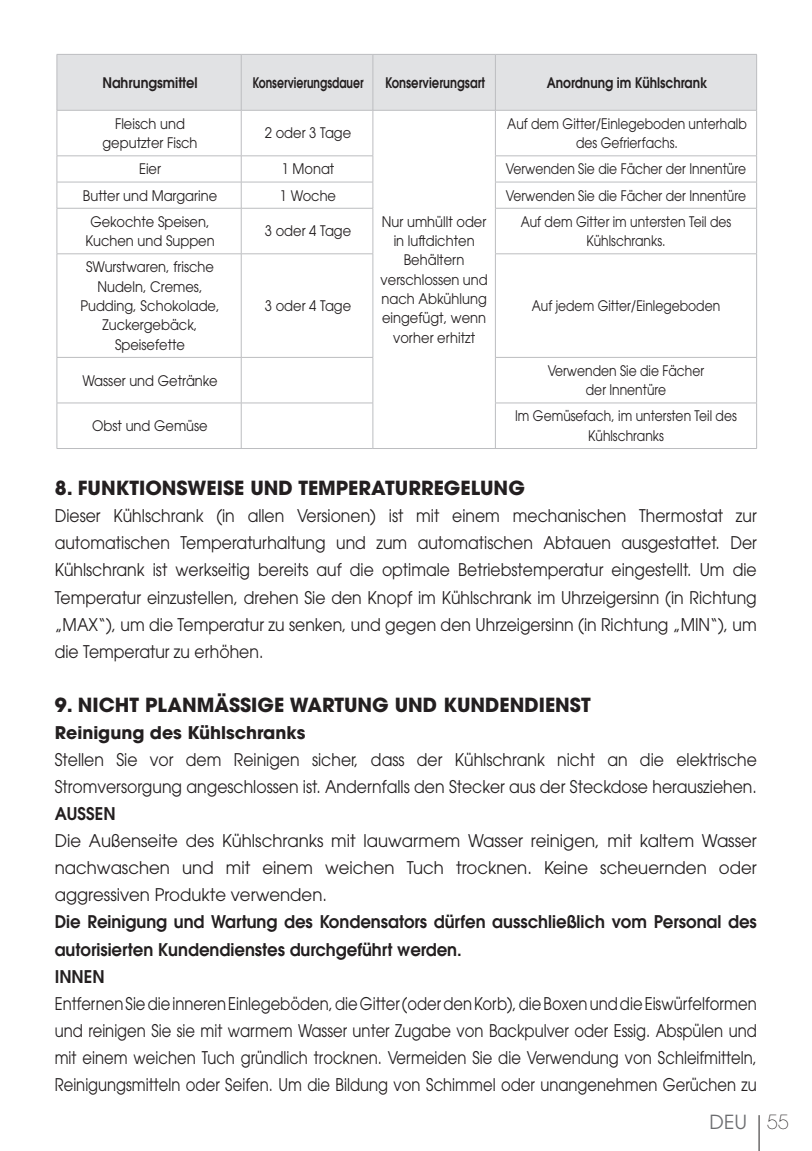
<style>
.page{position:relative;width:812px;height:1151px;background:#fff}
.page>*{position:absolute;margin:0;border:0;box-sizing:border-box;transform-origin:0 0}
.t1{font:700 19.35px "ITC Avant Garde Std";color:#231f20}
.t2{font:19.35px "ITC Avant Garde Std";color:#6c6d70}
.t3{font:17.4px/27px "ITC Avant Garde Std";color:#231f20;text-align:justify;scale:.9 1}
.t4{font:17.4px/27px "ITC Avant Garde Std";color:#231f20;text-align:justify;scale:.85 1}
.t5{font:17.4px/27px "ITC Avant Garde Std";color:#231f20;text-align:justify;scale:.95 1}
.t6{font:600 17.4px/27px "ITC Avant Garde Std";color:#231f20;scale:.95 1}
.t7{font:700 17.4px "ITC Avant Garde Std";color:#231f20}
.t8{font:14.55px/19.4px "ITC Avant Garde Std";color:#231f20;text-align:center;scale:.9 1}
.t9{font:14.55px/19.4px "ITC Avant Garde Std";color:#231f20;text-align:center;scale:.85 1}
.t10{font:600 14.55px "ITC Avant Garde Std";color:#231f20;scale:.85 1}
.t11{font:600 14.55px "ITC Avant Garde Std";color:#231f20;scale:.75 1}
.t12{font:600 14.55px "ITC Avant Garde Std";color:#231f20;scale:.8 1}
.t13{font:600 14.55px "ITC Avant Garde Std";color:#231f20;scale:.9 1}
.s1{font-weight:200;color:#231f20}
</style>
<div class="page">
<hr style="left:758px;top:1115px;width:1px;height:36px;background:#231f20">
<div style="left:58px;top:55px;width:698px;height:55px;background:#e1e2e4"></div>
<hr style="left:57px;top:54px;width:184px;height:1px;background:#bcbdc0">
<hr style="left:57px;top:55px;width:1px;height:55px;background:#bcbdc0">
<hr style="left:241px;top:54px;width:132px;height:1px;background:#bcbdc0">
<hr style="left:241px;top:55px;width:1px;height:55px;background:#bcbdc0">
<hr style="left:373px;top:54px;width:122px;height:1px;background:#bcbdc0">
<hr style="left:372px;top:55px;width:1px;height:55px;background:#bcbdc0">
<hr style="left:495px;top:54px;width:261px;height:1px;background:#bcbdc0">
<hr style="left:495px;top:55px;width:1px;height:55px;background:#bcbdc0">
<hr style="left:756px;top:55px;width:1px;height:55px;background:#bcbdc0">
<hr style="left:57px;top:110px;width:184px;height:1px;background:#bcbdc0">
<hr style="left:57px;top:111px;width:1px;height:45px;background:#bcbdc0">
<hr style="left:241px;top:110px;width:132px;height:1px;background:#bcbdc0">
<hr style="left:241px;top:111px;width:1px;height:45px;background:#bcbdc0">
<hr style="left:373px;top:110px;width:122px;height:1px;background:#bcbdc0">
<hr style="left:372px;top:111px;width:1px;height:45px;background:#bcbdc0">
<hr style="left:495px;top:110px;width:261px;height:1px;background:#bcbdc0">
<hr style="left:495px;top:111px;width:1px;height:45px;background:#bcbdc0">
<hr style="left:756px;top:111px;width:1px;height:45px;background:#bcbdc0">
<hr style="left:57px;top:156px;width:184px;height:1px;background:#bcbdc0">
<hr style="left:241px;top:156px;width:132px;height:1px;background:#bcbdc0">
<hr style="left:495px;top:156px;width:261px;height:1px;background:#bcbdc0">
<hr style="left:57px;top:182px;width:184px;height:1px;background:#bcbdc0">
<svg style="left:57px;top:156px;width:1px;height:52px"></svg>
<hr style="left:241px;top:182px;width:132px;height:1px;background:#bcbdc0">
<svg style="left:241px;top:156px;width:1px;height:52px"></svg>
<svg style="left:372px;top:156px;width:1px;height:52px"></svg>
<hr style="left:495px;top:182px;width:261px;height:1px;background:#bcbdc0">
<svg style="left:495px;top:157px;width:1px;height:51px"></svg>
<svg style="left:756px;top:156px;width:1px;height:52px"></svg>
<hr style="left:57px;top:208px;width:184px;height:1px;background:#bcbdc0">
<hr style="left:57px;top:208px;width:1px;height:46px;background:#bcbdc0">
<hr style="left:241px;top:208px;width:132px;height:1px;background:#bcbdc0">
<hr style="left:241px;top:208px;width:1px;height:46px;background:#bcbdc0">
<hr style="left:372px;top:208px;width:1px;height:46px;background:#bcbdc0">
<hr style="left:495px;top:208px;width:261px;height:1px;background:#bcbdc0">
<hr style="left:495px;top:208px;width:1px;height:46px;background:#bcbdc0">
<hr style="left:756px;top:208px;width:1px;height:46px;background:#bcbdc0">
<hr style="left:57px;top:253px;width:184px;height:1px;background:#bcbdc0">
<hr style="left:57px;top:254px;width:1px;height:103px;background:#bcbdc0">
<hr style="left:241px;top:253px;width:132px;height:1px;background:#bcbdc0">
<hr style="left:241px;top:254px;width:1px;height:103px;background:#bcbdc0">
<hr style="left:372px;top:254px;width:1px;height:103px;background:#bcbdc0">
<hr style="left:495px;top:253px;width:261px;height:1px;background:#bcbdc0">
<hr style="left:495px;top:254px;width:1px;height:103px;background:#bcbdc0">
<hr style="left:756px;top:254px;width:1px;height:103px;background:#bcbdc0">
<hr style="left:57px;top:357px;width:184px;height:1px;background:#bcbdc0">
<hr style="left:57px;top:358px;width:1px;height:45px;background:#bcbdc0">
<hr style="left:241px;top:357px;width:132px;height:1px;background:#bcbdc0">
<hr style="left:241px;top:358px;width:1px;height:45px;background:#bcbdc0">
<hr style="left:372px;top:358px;width:1px;height:45px;background:#bcbdc0">
<hr style="left:495px;top:357px;width:261px;height:1px;background:#bcbdc0">
<hr style="left:495px;top:358px;width:1px;height:45px;background:#bcbdc0">
<hr style="left:756px;top:358px;width:1px;height:45px;background:#bcbdc0">
<hr style="left:57px;top:403px;width:184px;height:1px;background:#bcbdc0">
<hr style="left:57px;top:403px;width:1px;height:45px;background:#bcbdc0">
<hr style="left:241px;top:403px;width:132px;height:1px;background:#bcbdc0">
<hr style="left:241px;top:403px;width:1px;height:45px;background:#bcbdc0">
<hr style="left:372px;top:403px;width:1px;height:45px;background:#bcbdc0">
<hr style="left:495px;top:403px;width:261px;height:1px;background:#bcbdc0">
<hr style="left:495px;top:403px;width:1px;height:45px;background:#bcbdc0">
<hr style="left:756px;top:403px;width:1px;height:45px;background:#bcbdc0">
<hr style="left:57px;top:448px;width:316px;height:1px;background:#bcbdc0">
<hr style="left:373px;top:448px;width:383px;height:1px;background:#bcbdc0">
<p class="t13" style="left:102px;top:76px;width:107px">Nahrungsmittel</p>
<p class="t11" style="left:252px;top:76px;width:149px">Konservierungsdauer</p>
<p class="t12" style="left:385px;top:76px;width:126px">Konservierungsart</p>
<p class="t10" style="left:546px;top:76px;width:190px">Anordnung im Kühlschrank</p>
<p class="t8" style="left:102px;top:115px;width:107px">Fleisch und geputzter Fisch</p>
<p class="t8" style="left:265px;top:124px;width:97px">2 oder 3 Tage</p>
<p class="t9" style="left:507px;top:115px;width:283px">Auf dem Gitter/Einlegeboden unterhalb des Gefrierfachs.</p>
<p class="t8" style="left:139px;top:160px;width:26px">Eier</p>
<p class="t8" style="left:281px;top:160px;width:60px">1 Monat</p>
<p class="t9" style="left:506px;top:160px;width:284px">Verwenden Sie die Fächer der Innentüre</p>
<p class="t8" style="left:83px;top:186px;width:151px">Butter und Margarine</p>
<p class="t8" style="left:280px;top:186px;width:64px">1 Woche</p>
<p class="t9" style="left:506px;top:186px;width:284px">Verwenden Sie die Fächer der Innentüre</p>
<p class="t8" style="left:85px;top:213px;width:145px">Gekochte Speisen,<br>Kuchen und Suppen</p>
<p class="t8" style="left:265px;top:222px;width:97px">3 oder 4 Tage</p>
<p class="t9" style="left:520px;top:213px;width:249px">Auf dem Gitter im untersten Teil des<br>Kühlschranks.</p>
<p class="t8" style="left:80px;top:258px;width:156px">SWurstwaren, frische<br>Nudeln, Cremes,<br>Pudding, Schokolade,<br>Zuckergebäck,<br>Speisefette</p>
<p class="t8" style="left:380px;top:213px;width:120px">Nur umhüllt oder in luftdichten<br>Behältern verschlossen und nach Abkühlung eingefügt, wenn vorher erhitzt</p>
<p class="t8" style="left:265px;top:297px;width:97px">3 oder 4 Tage</p>
<p class="t9" style="left:531px;top:297px;width:223px">Auf jedem Gitter/Einlegeboden</p>
<p class="t8" style="left:82px;top:371px;width:152px">Wasser und Getränke</p>
<p class="t9" style="left:547px;top:362px;width:185px">Verwenden Sie die Fächer der Innentüre</p>
<p class="t8" style="left:92px;top:417px;width:130px">Obst und Gemüse</p>
<p class="t9" style="left:515px;top:407px;width:262px">Im Gemüsefach, im untersten Teil des<br>Kühlschranks</p>
<p class="t1" style="left:55px;top:480px;width:471px">8. FUNKTIONSWEISE UND TEMPERATURREGELUNG</p>
<p class="t3" style="left:55px;top:503px;width:781px">Dieser Kühlschrank (in allen Versionen) ist mit einem mechanischen Thermostat zur automatischen Temperaturhaltung und zum automatischen Abtauen ausgestattet. Der Kühlschrank ist werkseitig bereits auf die optimale Betriebstemperatur eingestellt. Um die Temperatur einzustellen, drehen Sie den Knopf im Kühlschrank im Uhrzeigersinn (in Richtung „MAX“), um die Temperatur zu senken, und gegen den Uhrzeigersinn (in Richtung „MIN“), um die Temperatur zu erhöhen.</p>
<p class="t1" style="left:55px;top:697px;width:537px">9. NICHT PLANMÄSSIGE WARTUNG UND KUNDENDIENST</p>
<p class="t7" style="left:55px;top:725px;width:252px">Reinigung des Kühlschranks</p>
<p class="t3" style="left:55px;top:747px;width:781px">Stellen Sie vor dem Reinigen sicher, dass der Kühlschrank nicht an die elektrische<br>Stromversorgung angeschlossen ist. Andernfalls den Stecker aus der Steckdose herausziehen.</p>
<p class="t6" style="left:55px;top:802px;width:66px">AUSSEN</p>
<p class="t5" style="left:55px;top:828px;width:740px">Die Außenseite des Kühlschranks mit lauwarmem Wasser reinigen, mit kaltem Wasser nachwaschen und mit einem weichen Tuch trocknen. Keine scheuernden oder aggressiven Produkte verwenden.</p>
<p class="t6" style="left:55px;top:910px;width:740px">Die Reinigung und Wartung des Kondensators dürfen ausschließlich vom Personal des autorisierten Kundendienstes durchgeführt werden.<br>INNEN</p>
<p class="t4" style="left:55px;top:991px;width:827px">Entfernen Sie die inneren Einlegeböden, die Gitter (oder den Korb), die Boxen und die Eiswürfelformen und reinigen Sie sie mit warmem Wasser unter Zugabe von Backpulver oder Essig. Abspülen und mit einem weichen Tuch gründlich trocknen. Vermeiden Sie die Verwendung von Schleifmitteln, Reinigungsmitteln oder Seifen. Um die Bildung von Schimmel oder unangenehmen Gerüchen zu</p>
<p class="t2" style="left:709px;top:1114px;width:81px">DEU <span class="s1">55</span></p>
</div>
